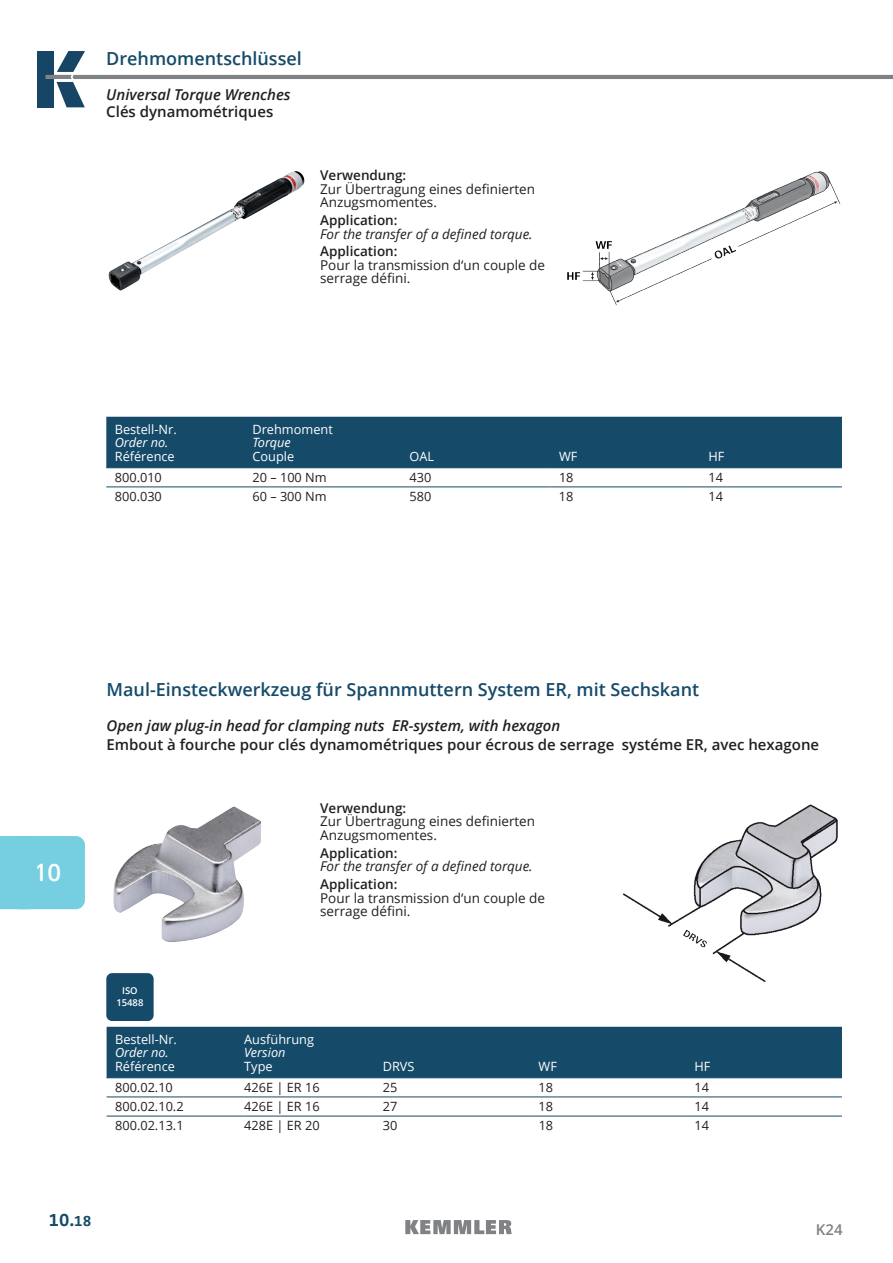
<style>
.page{position:relative;width:893px;height:1263px;background:#fff}
.page>*{position:absolute;margin:0;border:0;box-sizing:border-box;transform-origin:0 0}
.t1{font:600 24px "Open Sans";color:#fff}
.t2{font:600 18px "Open Sans";color:#154a69}
.t3{font:700 18px "Zwo OT";color:#154a69}
.t4{font:600 15px "Open Sans";color:#231f20}
.t5{font:italic 600 15px "Open Sans";color:#231f20}
.t6{font:600 15px "Open Sans";color:#808285}
.t7{font:13.5px/13.5px "Open Sans";color:#231f20}
.t8{font:600 13.5px "Open Sans";color:#231f20}
.t9{font:italic 13.5px "Open Sans";color:#231f20}
.t10{font:12.75px "Open Sans";color:#231f20}
.t11{font:12.75px "Open Sans";color:#fff}
.t12{font:italic 12.75px "Open Sans";color:#fff}
.t13{font:600 9.45px/12px "Open Sans";color:#fff;text-align:center}
.s1{font-size:15px}
</style>
<div class="page">
<svg style="left:405px;top:1220px;width:107px;height:14px"></svg>
<div style="left:38px;top:51px;width:16px;height:56px;background:#174566"></div>
<svg style="left:46px;top:51px;width:847px;height:56px"></svg>
<div style="left:10px;top:836px;width:75px;height:73px;background:#75cfe0;border-radius:9px"></div>
<svg style="left:0;top:836px;width:16px;height:73px"></svg>
<div style="left:106px;top:417px;width:736px;height:50px;background:#154a69"></div>
<hr style="left:106px;top:467px;width:138px;height:1px;background:#154a69">
<hr style="left:244px;top:467px;width:157px;height:1px;background:#154a69">
<hr style="left:401px;top:467px;width:149px;height:1px;background:#154a69">
<hr style="left:550px;top:467px;width:150px;height:1px;background:#154a69">
<hr style="left:700px;top:467px;width:142px;height:1px;background:#154a69">
<hr style="left:106px;top:487px;width:138px;height:1px;background:#154a69">
<hr style="left:244px;top:487px;width:157px;height:1px;background:#154a69">
<hr style="left:401px;top:487px;width:149px;height:1px;background:#154a69">
<hr style="left:550px;top:487px;width:150px;height:1px;background:#154a69">
<hr style="left:700px;top:487px;width:142px;height:1px;background:#154a69">
<div style="left:107px;top:1027px;width:735px;height:50px;background:#154a69"></div>
<hr style="left:107px;top:1077px;width:137px;height:1px;background:#154a69">
<hr style="left:244px;top:1077px;width:130px;height:1px;background:#154a69">
<hr style="left:374px;top:1077px;width:156px;height:1px;background:#154a69">
<hr style="left:530px;top:1077px;width:156px;height:1px;background:#154a69">
<hr style="left:686px;top:1077px;width:156px;height:1px;background:#154a69">
<hr style="left:107px;top:1097px;width:137px;height:1px;background:#154a69">
<hr style="left:244px;top:1097px;width:130px;height:1px;background:#154a69">
<hr style="left:374px;top:1097px;width:156px;height:1px;background:#154a69">
<hr style="left:530px;top:1097px;width:156px;height:1px;background:#154a69">
<hr style="left:686px;top:1097px;width:156px;height:1px;background:#154a69">
<hr style="left:107px;top:1116px;width:137px;height:1px;background:#154a69">
<hr style="left:244px;top:1116px;width:130px;height:1px;background:#154a69">
<hr style="left:374px;top:1116px;width:156px;height:1px;background:#154a69">
<hr style="left:530px;top:1116px;width:156px;height:1px;background:#154a69">
<hr style="left:686px;top:1116px;width:156px;height:1px;background:#154a69">
<img style="left:622px;top:804px;width:216px;height:178px">
<img style="left:113px;top:806px;width:148px;height:136px">
<img style="left:108px;top:171px;width:197px;height:120px">
<img style="left:556px;top:91px;width:286px;height:215px">
<div style="left:106px;top:973px;width:48px;height:48px;background:#154a69;border-radius:6px"></div>
<h2 class="t2" style="left:106px;top:46px;width:197px">Drehmomentschlüssel</h2>
<p class="t5" style="left:106px;top:84px;width:186px">Universal Torque Wrenches</p>
<p class="t4" style="left:106px;top:101px;width:168px">Clés dynamométriques</p>
<p class="t8" style="left:320px;top:166px;width:88px">Verwendung:</p>
<p class="t7" style="left:320px;top:182px;width:216px">Zur Übertragung eines definierten<br>Anzugsmomentes.</p>
<p class="t8" style="left:320px;top:211px;width:79px">Application:</p>
<p class="t9" style="left:320px;top:224px;width:214px">For the transfer of a defined torque.</p>
<p class="t8" style="left:320px;top:242px;width:79px">Application:</p>
<p class="t7" style="left:320px;top:258px;width:226px">Pour la transmission d‘un couple de serrage défini.</p>
<p class="t11" style="left:115px;top:420px;width:63px">Bestell-Nr.</p>
<p class="t12" style="left:115px;top:433px;width:55px">Order no.</p>
<p class="t11" style="left:115px;top:447px;width:61px">Référence</p>
<p class="t11" style="left:252px;top:420px;width:82px">Drehmoment</p>
<p class="t12" style="left:252px;top:433px;width:40px">Torque</p>
<p class="t11" style="left:252px;top:447px;width:43px">Couple</p>
<p class="t11" style="left:409px;top:447px;width:26px">OAL</p>
<p class="t11" style="left:559px;top:447px;width:20px">WF</p>
<p class="t11" style="left:708px;top:447px;width:17px">HF</p>
<p class="t10" style="left:115px;top:468px;width:49px">800.010</p>
<p class="t10" style="left:252px;top:468px;width:76px">20 – 100 Nm</p>
<p class="t10" style="left:409px;top:468px;width:23px">430</p>
<p class="t10" style="left:559px;top:468px;width:16px">18</p>
<p class="t10" style="left:708px;top:468px;width:16px">14</p>
<p class="t10" style="left:115px;top:487px;width:49px">800.030</p>
<p class="t10" style="left:252px;top:487px;width:76px">60 – 300 Nm</p>
<p class="t10" style="left:409px;top:487px;width:23px">580</p>
<p class="t10" style="left:559px;top:487px;width:16px">18</p>
<p class="t10" style="left:708px;top:487px;width:16px">14</p>
<h1 class="t1" style="left:34px;top:856px;width:29px">10</h1>
<h2 class="t2" style="left:107px;top:677px;width:594px">Maul-Einsteckwerkzeug für Spannmuttern System ER, mit Sechskant</h2>
<p class="t5" style="left:107px;top:715px;width:455px">Open jaw plug-in head for clamping nuts ER-system, with hexagon</p>
<p class="t4" style="left:107px;top:734px;width:714px">Embout à fourche pour clés dynamométriques pour écrous de serrage systéme ER, avec hexagone</p>
<p class="t13" style="left:116px;top:985px;width:28px">ISO<br>15488</p>
<p class="t11" style="left:115px;top:1030px;width:63px">Bestell-Nr.</p>
<p class="t12" style="left:115px;top:1043px;width:55px">Order no.</p>
<p class="t11" style="left:115px;top:1057px;width:61px">Référence</p>
<p class="t8" style="left:320px;top:798px;width:88px">Verwendung:</p>
<p class="t7" style="left:320px;top:814px;width:216px">Zur Übertragung eines definierten<br>Anzugsmomentes.</p>
<p class="t8" style="left:320px;top:843px;width:79px">Application:</p>
<p class="t9" style="left:320px;top:857px;width:214px">For the transfer of a defined torque.</p>
<p class="t8" style="left:320px;top:874px;width:79px">Application:</p>
<p class="t7" style="left:320px;top:890px;width:226px">Pour la transmission d‘un couple de serrage défini.</p>
<p class="t11" style="left:244px;top:1030px;width:71px">Ausführung</p>
<p class="t12" style="left:244px;top:1043px;width:43px">Version</p>
<p class="t11" style="left:244px;top:1057px;width:30px">Type</p>
<p class="t11" style="left:383px;top:1057px;width:33px">DRVS</p>
<p class="t11" style="left:539px;top:1057px;width:20px">WF</p>
<p class="t11" style="left:694px;top:1057px;width:17px">HF</p>
<p class="t10" style="left:115px;top:1078px;width:59px">800.02.10</p>
<p class="t10" style="left:244px;top:1078px;width:77px">426E | ER 16</p>
<p class="t10" style="left:383px;top:1078px;width:16px">25</p>
<p class="t10" style="left:539px;top:1078px;width:16px">18</p>
<p class="t10" style="left:695px;top:1078px;width:16px">14</p>
<p class="t10" style="left:115px;top:1097px;width:70px">800.02.10.2</p>
<p class="t10" style="left:244px;top:1097px;width:77px">426E | ER 16</p>
<p class="t10" style="left:383px;top:1097px;width:16px">27</p>
<p class="t10" style="left:539px;top:1097px;width:16px">18</p>
<p class="t10" style="left:695px;top:1097px;width:16px">14</p>
<p class="t10" style="left:115px;top:1116px;width:70px">800.02.13.1</p>
<p class="t10" style="left:244px;top:1116px;width:77px">428E | ER 20</p>
<p class="t10" style="left:383px;top:1116px;width:16px">30</p>
<p class="t10" style="left:539px;top:1116px;width:16px">18</p>
<p class="t10" style="left:695px;top:1116px;width:16px">14</p>
<h2 class="t3" style="left:49px;top:1209px;width:39px">10.<span class="s1">18</span></h2>
<p class="t6" style="left:816px;top:1218px;width:28px">K24</p>
</div>
